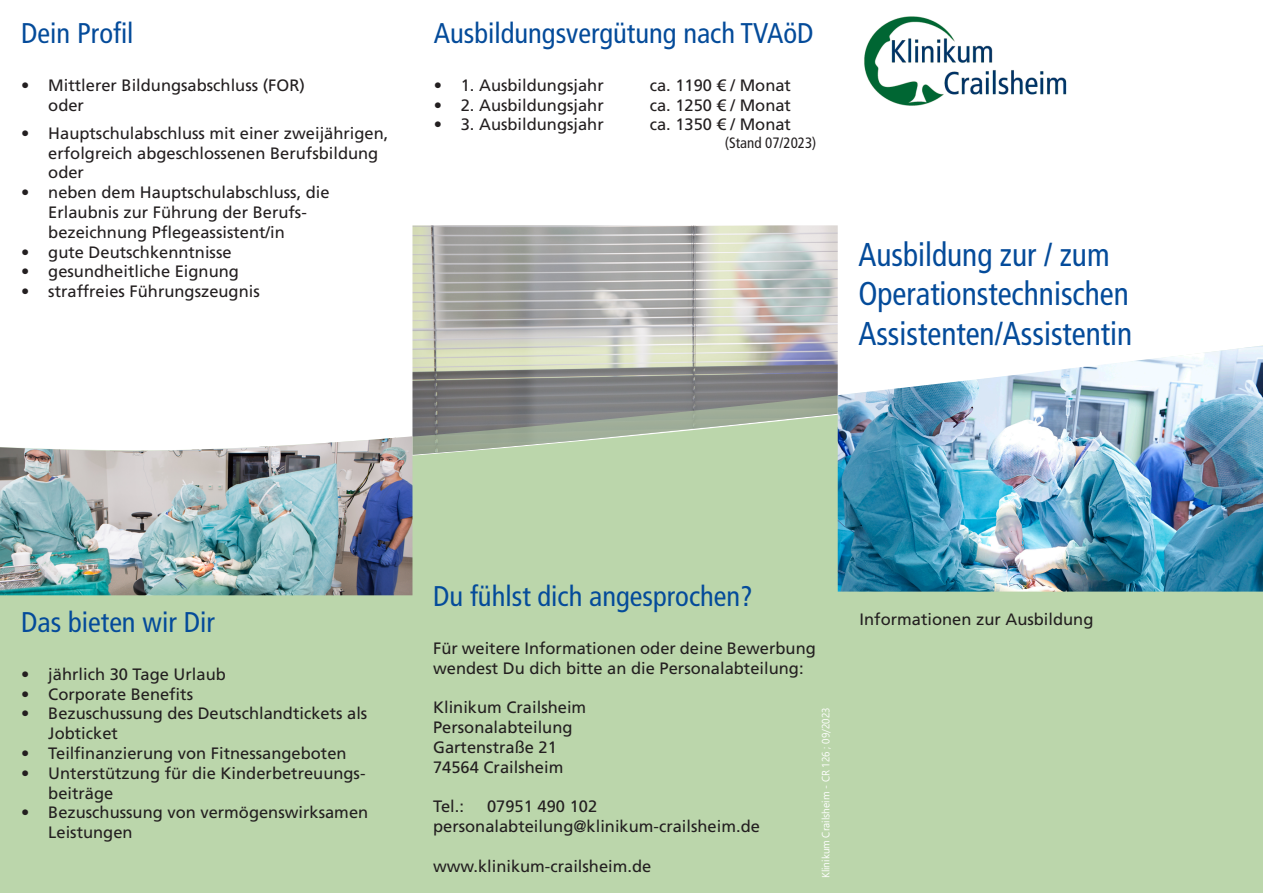
<style>
.page{position:relative;width:1263px;height:893px;background:#fff}
.page>*{position:absolute;margin:0;border:0;box-sizing:border-box;transform-origin:0 0}
.t1{font:condensed 33px/39.6px "Frutiger LT Pro";color:#044b9a;scale:.95 1}
.t2{font:condensed 28.5px "Frutiger LT Pro";color:#044b9a}
.t3{font:16.5px/19.8px "Frutiger LT Pro";color:#231f20}
.t4{font:condensed 15px "Frutiger LT Pro";color:#231f20}
.t5{font:10.5px "Segoe UI";color:#fff;scale:.95 1}
</style>
<div class="page">
<img style="left:864px;top:17px;width:203px;height:88px">
<div style="left:0;top:470px;width:1263px;height:423px;background:#bbd6ab"></div>
<img style="left:412px;top:225px;width:426px;height:115px">
<svg style="left:412px;top:340px;width:851px;height:130px;background:#a8b1a1"></svg>
<img style="left:838px;top:346px;width:425px;height:246px">
<img style="left:0;top:436px;width:412px;height:159px">
<p class="t2" style="left:21px;top:16px;width:114px">Dein Profil</p>
<p class="t3" style="left:48px;top:75px;width:258px;text-indent:-27px">• Mittlerer Bildungsabschluss (FOR) oder</p>
<p class="t3" style="left:48px;top:123px;width:342px;text-indent:-27px">• Hauptschulabschluss mit einer zweijährigen, erfolgreich abgeschlossenen Berufsbildung oder</p>
<p class="t3" style="left:48px;top:183px;width:283px;text-indent:-27px">• neben dem Hauptschulabschluss, die<br>Erlaubnis zur Führung der Berufs&shy;bezeichnung Pflegeassistent/in</p>
<p class="t3" style="left:21px;top:242px;width:212px">• gute Deutschkenntnisse</p>
<p class="t3" style="left:21px;top:262px;width:219px">• gesundheitliche Eignung</p>
<p class="t3" style="left:21px;top:282px;width:240px">• straffreies Führungszeugnis</p>
<p class="t2" style="left:434px;top:16px;width:381px">Ausbildungsvergütung nach TVAöD</p>
<p class="t3" style="left:434px;top:75px;width:172px">• 1. Ausbildungsjahr</p>
<p class="t3" style="left:650px;top:75px;width:143px">ca. 1190 € / Monat</p>
<p class="t3" style="left:434px;top:95px;width:172px">• 2. Ausbildungsjahr</p>
<p class="t3" style="left:650px;top:95px;width:143px">ca. 1250 € / Monat</p>
<p class="t3" style="left:434px;top:115px;width:172px">• 3. Ausbildungsjahr</p>
<p class="t3" style="left:650px;top:115px;width:143px">ca. 1350 € / Monat</p>
<p class="t4" style="left:725px;top:134px;width:93px">(Stand 07/2023)</p>
<p class="t1" style="left:858px;top:235px;width:290px">Ausbildung zur / zum<br>Operationstechnischen<br>Assistenten/Assistentin</p>
<p class="t2" style="left:21px;top:605px;width:195px">Das bieten wir Dir</p>
<p class="t3" style="left:21px;top:664px;width:206px">• jährlich 30 Tage Urlaub</p>
<p class="t3" style="left:21px;top:684px;width:173px">• Corporate Benefits</p>
<p class="t3" style="left:48px;top:704px;width:321px;text-indent:-27px">• Bezuschussung des Deutschlandtickets als<br>Jobticket</p>
<p class="t3" style="left:21px;top:743px;width:327px">• Teilfinanzierung von Fitnessangeboten</p>
<p class="t3" style="left:48px;top:763px;width:319px;text-indent:-27px">• Unterstützung für die Kinderbetreuungs&shy;beiträge</p>
<p class="t3" style="left:48px;top:803px;width:321px;text-indent:-27px">• Bezuschussung von vermögenswirksamen<br>Leistungen</p>
<p class="t2" style="left:433px;top:579px;width:321px">Du fühlst dich angesprochen?</p>
<p class="t3" style="left:433px;top:638px;width:384px">Für weitere Informationen oder deine Bewerbung wendest Du dich bitte an die Personalabteilung:</p>
<p class="t3" style="left:433px;top:698px;width:155px">Klinikum Crailsheim</p>
<p class="t3" style="left:433px;top:718px;width:141px">Personalabteilung</p>
<p class="t3" style="left:433px;top:737px;width:125px">Gartenstraße 21</p>
<p class="t3" style="left:433px;top:757px;width:132px">74564 Crailsheim</p>
<p class="t3" style="left:433px;top:797px;width:32px">Tel.:</p>
<p class="t3" style="left:487px;top:797px;width:112px">07951 490 102</p>
<p class="t3" style="left:433px;top:817px;width:328px">personalabteilung@klinikum-crailsheim.de</p>
<p class="t3" style="left:433px;top:856px;width:220px">www.klinikum-crailsheim.de</p>
<p class="t5" style="left:816px;top:878px;width:181px;rotate:-90deg">Klinikum Crailsheim - CR 126 ; 09/2023</p>
<p class="t3" style="left:860px;top:609px;width:235px">Informationen zur Ausbildung</p>
</div>
